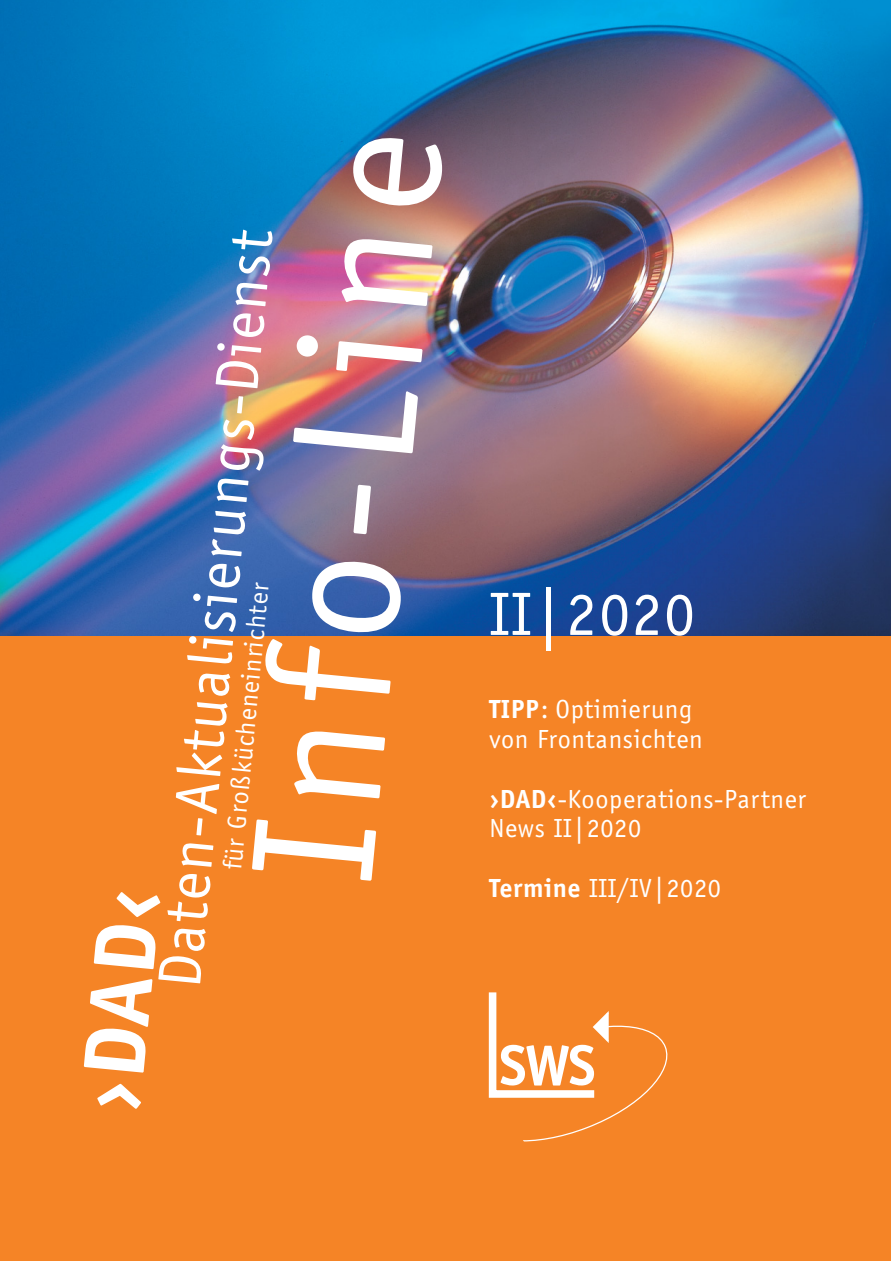
<style>
.page{position:relative;width:891px;height:1261px;background:#fff}
.page>*{position:absolute;margin:0;border:0;box-sizing:border-box;transform-origin:0 0}
.t1{font:180px "Officina Sans";color:#fff}
.t2{font:700 90px "Officina Sans";color:#fff}
.t3{font:63px "Officina Sans";letter-spacing:.03em;color:#fff}
.t4{font:700 58.8px "Officina Sans";color:#fff}
.t5{font:27px/29.7px "Officina Sans";letter-spacing:.025em;color:#fff}
.s1{font-weight:700}
</style>
<div class="page">
<img style="left:0;top:0;width:891px;height:636px">
<div style="left:0;top:636px;width:891px;height:624px;background:#f58426"></div>
<svg style="left:488px;top:992px;width:180px;height:150px"></svg>
<h1 class="t1" style="left:248px;top:874px;width:752px;rotate:-85deg">Info-Line</h1>
<h3 class="t3" style="left:159px;top:986px;width:762px;rotate:-85deg">Daten-Aktualisierungs-Dienst</h3>
<p class="t5" style="left:221px;top:868px;width:290px;rotate:-85deg">für Großkücheneinrichter</p>
<h2 class="t2" style="left:77px;top:1109px;width:227px;rotate:-85deg">›DAD‹</h2>
<h3 class="t3" style="left:489px;top:591px;width:207px">II|2020</h3>
<p class="t5" style="left:489px;top:697px;width:215px"><span class="s1">TIPP</span>: Optimierung von Frontansichten</p>
<p class="t5" style="left:489px;top:786px;width:318px"><span class="s1">›DAD‹</span>-Kooperations-Partner<br>News II|2020</p>
<p class="t5" style="left:489px;top:875px;width:233px"><span class="s1">Termine</span> III/IV|2020</p>
<h3 class="t4" style="left:499px;top:1043px;width:98px">SWS</h3>
</div>
